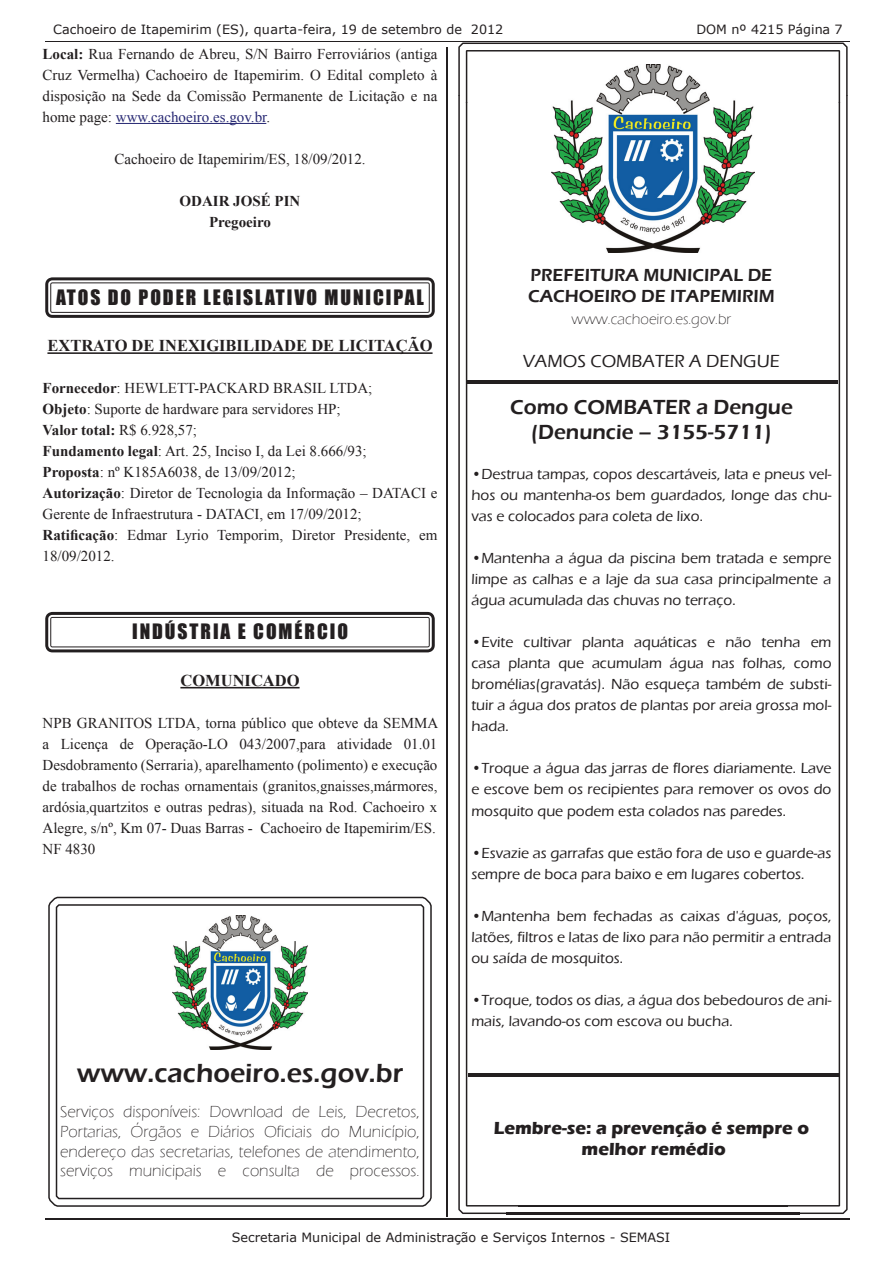
<style>
.page{position:relative;width:893px;height:1263px;background:#fff}
.page>*{position:absolute;margin:0;border:0;box-sizing:border-box;transform-origin:0 0}
.t1{font:600 27px "Eras ITC";color:#231f20}
.t2{font:600 21px/25.2px "Eras ITC";color:#231f20;text-align:center}
.t3{font:19.5px "Impact";letter-spacing:.1em;color:#231f20}
.t4{font:600 18px/21.6px "Eras ITC";color:#231f20}
.t5{font:700 18px/21.6px "Eras ITC";color:#231f20;text-align:center}
.t6{font:500 18px "Eras ITC";color:#231f20}
.t7{font:300 16.5px/19.8px "Eras ITC";color:#231f20;text-align:justify}
.t8{font:700 16.5px "Times New Roman";color:#231f20}
.t9{font:15px/21px "Times New Roman";color:#231f20}
.t10{font:500 15px/21px "Eras ITC";color:#231f20;text-align:justify}
.t11{font:300 15px "Eras ITC";color:#231f20}
.t12{font:700 15px/21px "Times New Roman";color:#231f20;text-align:center}
.t13{font:12.75px "Verdana";color:#231f20}
.s1{font-weight:700}
.s2{color:#272873}
</style>
<div class="page">
<img style="left:46px;top:41px;width:803px;height:1px">
<img style="left:46px;top:1219px;width:803px;height:1px">
<img style="left:447px;top:47px;width:1px;height:1170px">
<img style="left:520px;top:380px;width:266px;height:3px">
<img style="left:520px;top:1074px;width:266px;height:3px">
<img style="left:458px;top:43px;width:390px;height:52px">
<img style="left:458px;top:95px;width:49px;height:1119px">
<img style="left:799px;top:95px;width:49px;height:1119px">
<img style="left:506px;top:1212px;width:294px;height:2px">
<img style="left:466px;top:50px;width:374px;height:52px">
<img style="left:466px;top:102px;width:54px;height:1104px">
<img style="left:786px;top:102px;width:54px;height:1104px">
<img style="left:519px;top:1205px;width:268px;height:1px">
<img style="left:552px;top:64px;width:203px;height:188px">
<svg style="left:48px;top:896px;width:384px;height:311px"></svg>
<svg style="left:54px;top:903px;width:371px;height:297px"></svg>
<img style="left:172px;top:915px;width:136px;height:135px">
<hr style="left:116px;top:123px;width:150px;height:1px;background:#272873">
<hr style="left:47px;top:352px;width:386px;height:2px;background:#231f20">
<hr style="left:180px;top:687px;width:120px;height:1px;background:#231f20">
<img style="left:45px;top:277px;width:390px;height:41px">
<img style="left:50px;top:282px;width:380px;height:31px">
<img style="left:45px;top:612px;width:390px;height:40px">
<img style="left:50px;top:617px;width:380px;height:30px">
<p class="t13" style="left:53px;top:20px;width:452px">Cachoeiro de Itapemirim (ES), quarta-feira, 19 de setembro de 2012</p>
<p class="t13" style="left:696px;top:20px;width:148px">DOM nº 4215 Página 7</p>
<p class="t9" style="left:43px;top:43px;width:396px;text-align:justify"><span class="s1">Local:</span> Rua Fernando de Abreu, S/N Bairro Ferroviários (antiga Cruz Vermelha) Cachoeiro de Itapemirim. O Edital completo à disposição na Sede da Comissão Permanente de Licitação e na home page: <span class="s2">www.cachoeiro.es.gov.br</span>.</p>
<p class="t9" style="left:114px;top:148px;width:253px">Cachoeiro de Itapemirim/ES, 18/09/2012.</p>
<p class="t12" style="left:180px;top:190px;width:122px">ODAIR JOSÉ PIN<br>Pregoeiro</p>
<h3 class="t3" style="left:56px;top:282px;width:369px">ATOS DO PODER LEGISLATIVO MUNICIPAL</h3>
<p class="t8" style="left:47px;top:334px;width:387px">EXTRATO DE INEXIGIBILIDADE DE LICITAÇÃO</p>
<p class="t9" style="left:43px;top:378px;width:396px"><span class="s1">Fornecedor</span>: HEWLETT-PACKARD BRASIL LTDA;<br><span class="s1">Objeto</span>: Suporte de hardware para servidores HP;<br><span class="s1">Valor total:</span> R$ 6.928,57;<br><span class="s1">Fundamento legal</span>: Art. 25, Inciso I, da Lei 8.666/93;<br><span class="s1">Proposta</span>: nº K185A6038, de 13/09/2012;<br><span class="s1">Autorização</span>: Diretor de Tecnologia da Informação – DATACI e Gerente de Infraestrutura - DATACI, em 17/09/2012; <span class="s1">Ratificação</span>: Edmar Lyrio Temporim, Diretor Presidente, em 18/09/2012.</p>
<h3 class="t3" style="left:132px;top:616px;width:217px">INDÚSTRIA E COMÉRCIO</h3>
<p class="t8" style="left:180px;top:669px;width:121px">COMUNICADO</p>
<p class="t9" style="left:43px;top:712px;width:397px">NPB GRANITOS LTDA, torna público que obteve da SEMMA a Licença de Operação-LO 043/2007,para atividade 01.01<br>Desdobramento (Serraria), aparelhamento (polimento) e execução de trabalhos de rochas ornamentais (granitos,gnaisses,mármores, ardósia,quartzitos e outras pedras), situada na Rod. Cachoeiro x Alegre, s/nº, Km 07- Duas Barras - Cachoeiro de Itapemirim/ES.<br>NF 4830</p>
<h1 class="t1" style="left:77px;top:1058px;width:328px">www.cachoeiro.es.gov.br</h1>
<p class="t7" style="left:60px;top:1102px;width:361px">Serviços disponíveis: Download de Leis, Decretos, Portarias, Órgãos e Diários Oficiais do Município, endereço das secretarias, telefones de atendimento, serviços municipais e consulta de processos.</p>
<p class="t4" style="left:528px;top:264px;width:248px">PREFEITURA MUNICIPAL DE<br>CACHOEIRO DE ITAPEMIRIM</p>
<p class="t11" style="left:572px;top:310px;width:161px">www.cachoeiro.es.gov.br</p>
<p class="t6" style="left:523px;top:351px;width:259px">VAMOS COMBATER A DENGUE</p>
<h2 class="t2" style="left:510px;top:394px;width:284px">Como COMBATER a Dengue (Denuncie – 3155-5711)</h2>
<p class="t10" style="left:471px;top:464px;width:362px">•Destrua tampas, copos descartáveis, lata e pneus vel&shy;hos ou mantenha-os bem guardados, longe das chu&shy;vas e colocados para coleta de lixo.</p>
<p class="t10" style="left:471px;top:548px;width:362px">•Mantenha a água da piscina bem tratada e sempre limpe as calhas e a laje da sua casa principalmente a água acumulada das chuvas no terraço.</p>
<p class="t10" style="left:471px;top:632px;width:362px">•Evite cultivar planta aquáticas e não tenha em casa planta que acumulam água nas folhas, como bromélias(gravatás). Não esqueça também de substi&shy;tuir a água dos pratos de plantas por areia grossa mol&shy;hada.</p>
<p class="t10" style="left:471px;top:758px;width:362px">•Troque a água das jarras de flores diariamente. Lave e escove bem os recipientes para remover os ovos do mosquito que podem esta colados nas paredes.</p>
<p class="t10" style="left:471px;top:842px;width:362px">•Esvazie as garrafas que estão fora de uso e guarde-as sempre de boca para baixo e em lugares cobertos.</p>
<p class="t10" style="left:471px;top:905px;width:362px">•Mantenha bem fechadas as caixas d'águas, poços, latões, filtros e latas de lixo para não permitir a entrada ou saída de mosquitos.</p>
<p class="t10" style="left:471px;top:989px;width:362px">•Troque, todos os dias, a água dos bebedouros de ani&shy;mais, lavando-os com escova ou bucha.</p>
<p class="t5" style="left:494px;top:1117px;width:317px">Lembre-se: a prevenção é sempre o melhor remédio</p>
<p class="t13" style="left:232px;top:1228px;width:440px">Secretaria Municipal de Administração e Serviços Internos - SEMASI</p>
</div>
